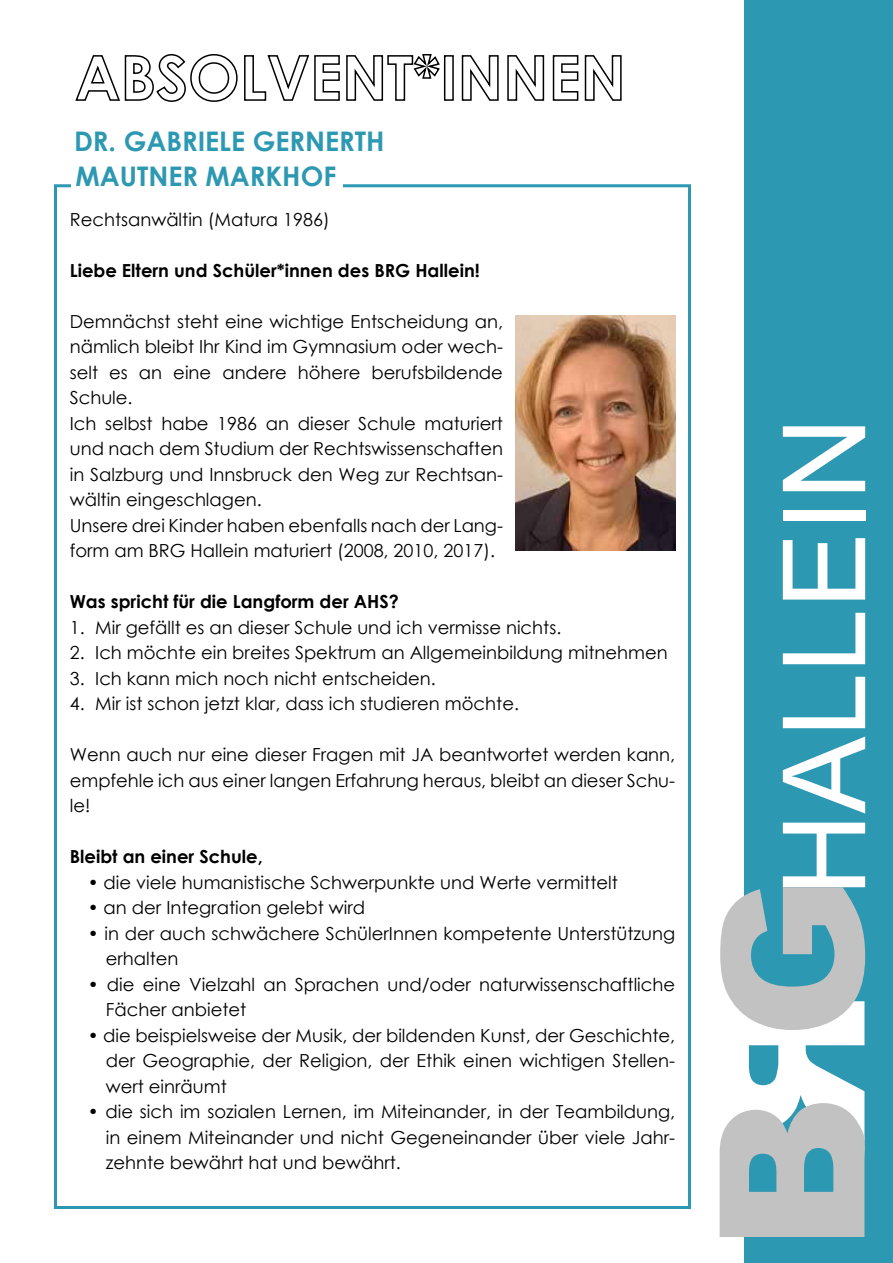
<style>
.page{position:relative;width:893px;height:1263px;background:#fff}
.page>*{position:absolute;margin:0;border:0;box-sizing:border-box;transform-origin:0 0}
.t1{font:700 27px/34.8px "Century Gothic";color:#2d98b2}
.t2{font:18px/25.5px "Century Gothic";color:#000}
.t3{font:700 18px "Century Gothic";color:#000}
</style>
<div class="page">
<div style="left:744px;top:0;width:149px;height:1263px;background:#2d98b2"></div>
<svg style="left:783px;top:736px;width:82px;height:77px"></svg>
<svg style="left:783px;top:677px;width:82px;height:51px"></svg>
<svg style="left:783px;top:613px;width:82px;height:51px"></svg>
<svg style="left:783px;top:538px;width:82px;height:62px"></svg>
<div style="left:783px;top:510px;width:82px;height:11px;background:#fff"></div>
<svg style="left:783px;top:426px;width:82px;height:65px"></svg>
<svg style="left:720px;top:823px;width:145px;height:414px"></svg>
<svg style="left:75px;top:54px;width:547px;height:48px"></svg>
<img style="left:516px;top:315px;width:159px;height:236px">
<h1 class="t1" style="left:74px;top:122px;width:312px">DR. GABRIELE GERNERTH<br>MAUTNER MARKHOF</h1>
<p class="t2" style="left:70px;top:206px;width:261px">Rechtsanwältin (Matura 1986)</p>
<p class="t3" style="left:70px;top:256px;width:412px">Liebe Eltern und Schüler*innen des BRG Hallein!</p>
<p class="t2" style="left:70px;top:308px;width:435px">Demnächst steht eine wichtige Entscheidung an, nämlich bleibt Ihr Kind im Gymnasium oder wech&shy;selt es an eine andere höhere berufsbildende Schule.<br>Ich selbst habe 1986 an dieser Schule maturiert und nach dem Studium der Rechtswissenschaften in Salzburg und Innsbruck den Weg zur Rechtsan&shy;wältin eingeschlagen.<br>Unsere drei Kinder haben ebenfalls nach der Lang&shy;form am BRG Hallein maturiert (2008, 2010, 2017).</p>
<p class="t3" style="left:70px;top:588px;width:331px">Was spricht für die Langform der AHS?</p>
<p class="t2" style="left:70px;top:614px;width:493px">1. Mir gefällt es an dieser Schule und ich vermisse nichts.</p>
<p class="t2" style="left:70px;top:640px;width:600px">2. Ich möchte ein breites Spektrum an Allgemeinbildung mitnehmen</p>
<p class="t2" style="left:70px;top:665px;width:367px">3. Ich kann mich noch nicht entscheiden.</p>
<p class="t2" style="left:70px;top:691px;width:451px">4. Mir ist schon jetzt klar, dass ich studieren möchte.</p>
<p class="t2" style="left:70px;top:742px;width:607px;text-align:justify">Wenn auch nur eine dieser Fragen mit JA beantwortet werden kann, empfehle ich aus einer langen Erfahrung heraus, bleibt an dieser Schu&shy;le!</p>
<p class="t3" style="left:70px;top:843px;width:194px">Bleibt an einer Schule,</p>
<p class="t2" style="left:88px;top:869px;width:532px">• die viele humanistische Schwerpunkte und Werte vermittelt</p>
<p class="t2" style="left:88px;top:895px;width:279px">• an der Integration gelebt wird</p>
<p class="t2" style="left:106px;top:920px;width:571px;text-indent:-18px">• in der auch schwächere SchülerInnen kompetente Unterstützung erhalten</p>
<p class="t2" style="left:106px;top:971px;width:571px;text-indent:-18px">• die eine Vielzahl an Sprachen und/oder naturwissenschaftliche<br>Fächer anbietet</p>
<p class="t2" style="left:106px;top:1022px;width:571px;text-align:justify;text-indent:-18px">• die beispielsweise der Musik, der bildenden Kunst, der Geschichte, der Geographie, der Religion, der Ethik einen wichtigen Stellen&shy;wert einräumt</p>
<p class="t2" style="left:106px;top:1099px;width:571px;text-align:justify;text-indent:-18px">• die sich im sozialen Lernen, im Miteinander, in der Teambildung, in einem Miteinander und nicht Gegeneinander über viele Jahr&shy;zehnte bewährt hat und bewährt.</p>
</div>
